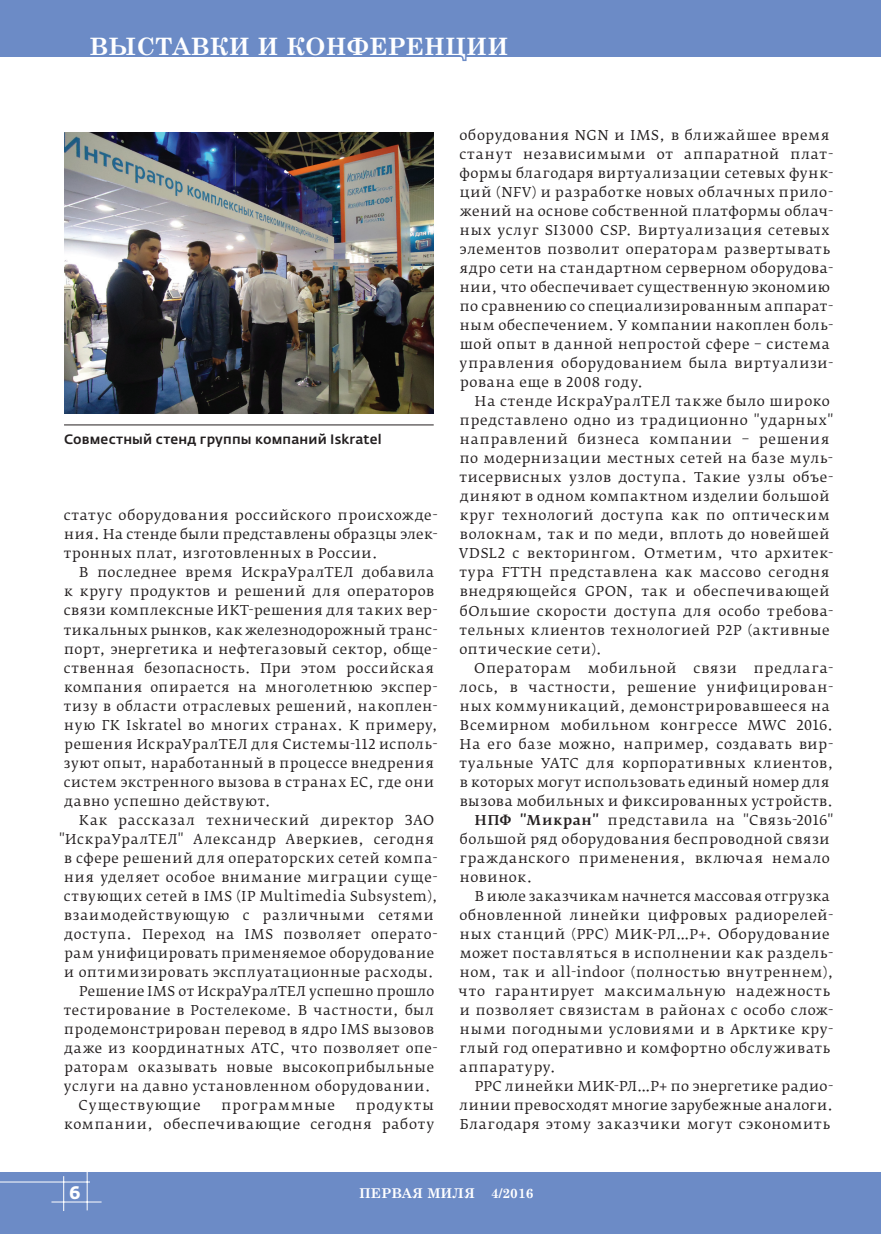
<style>
.page{position:relative;width:881px;height:1234px;background:#fff}
.page>*{position:absolute;margin:0;border:0;box-sizing:border-box;transform-origin:0 0}
.t1{font:700 24px "Century Schoolbook";color:#fff}
.t2{font:700 18px "Fedra Sans Pro";color:#fff}
.t3{font:13.5px/19px "Fedra Serif B Pro";letter-spacing:.05em;color:#231f20}
.t4{font:13.5px "Fedra Serif B Pro";letter-spacing:.03em;color:#231f20}
.t5{font:13.5px "Fedra Serif B Pro";letter-spacing:.02em;color:#231f20}
.t6{font:500 13.5px "Fedra Sans Pro";letter-spacing:.01em;color:#231f20}
.t7{font:13.5px "Fedra Serif B Pro";letter-spacing:.075em;color:#231f20}
.t8{font:700 13.5px "Century Schoolbook";color:#fff}
.s1{font-weight:500}
</style>
<div class="page">
<div style="left:0;top:0;width:880px;height:57px;background:#6c8bc6"></div>
<div style="left:0;top:1172px;width:880px;height:61px;background:#6c8bc6"></div>
<hr style="left:51px;top:1201px;width:50px;height:1px;background:#fff">
<hr style="left:87px;top:1171px;width:1px;height:39px;background:#fff">
<hr style="left:63px;top:1175px;width:1px;height:35px;background:#fff">
<hr style="left:0;top:1181px;width:90px;height:1px;background:#fff">
<img style="left:64px;top:132px;width:369px;height:281px">
<hr style="left:64px;top:424px;width:369px;height:1px;background:#231f20">
<h1 class="t1" style="left:89px;top:28px;width:420px">ВЫСТАВКИ И КОНФЕРЕНЦИИ</h1>
<p class="t6" style="left:64px;top:431px;width:319px">Совместный стенд группы компаний Iskratel</p>
<p class="t3" style="left:64px;top:506px;width:375px;text-align:justify">статус оборудования российского происхожде&shy;ния. На стенде были представлены образцы элек&shy;тронных плат, изготовленных в России.</p>
<p class="t3" style="left:64px;top:563px;width:375px;text-indent:15px">В последнее время ИскраУралТЕЛ добавила к кругу продуктов и решений для операторов связи комплексные ИКТ-решения для таких вер&shy;тикальных рынков, как железнодорожный транс&shy;порт, энергетика и нефтегазовый сектор, обще&shy;ственная безопасность. При этом российская компания опирается на многолетнюю экспер&shy;тизу в области отраслевых решений, накоплен&shy;ную ГК Iskratel во многих странах. К примеру, решения ИскраУралТЕЛ для Системы-112 исполь&shy;зуют опыт, наработанный в процессе внедрения систем экстренного вызова в странах ЕС, где они давно успешно действуют.</p>
<p class="t3" style="left:79px;top:810px;width:356px">Как рассказал технический директор ЗАО</p>
<p class="t3" style="left:59px;top:829px;width:376px">"ИскраУралТЕЛ" Александр Аверкиев, сегодня</p>
<p class="t3" style="left:64px;top:848px;width:374px">в сфере решений для операторских сетей компа-</p>
<p class="t3" style="left:64px;top:867px;width:374px">ния уделяет особое внимание миграции суще-</p>
<p class="t3" style="left:64px;top:886px;width:375px">ствующих сетей в IMS (IP Multimedia Subsystem),</p>
<p class="t3" style="left:64px;top:905px;width:371px">взаимодействующую с различными сетями</p>
<p class="t3" style="left:65px;top:924px;width:374px">доступа. Переход на IMS позволяет операто-</p>
<p class="t3" style="left:64px;top:943px;width:371px">рам унифицировать применяемое оборудование</p>
<p class="t3" style="left:64px;top:962px;width:371px">и оптимизировать эксплуатационные расходы.</p>
<p class="t4" style="left:79px;top:982px;width:356px">Решение IMS от ИскраУралТЕЛ успешно прошло</p>
<p class="t3" style="left:64px;top:1000px;width:371px">тестирование в Ростелекоме. В частности, был</p>
<p class="t3" style="left:64px;top:1019px;width:371px">продемонстрирован перевод в ядро IMS вызовов</p>
<p class="t3" style="left:65px;top:1038px;width:374px">даже из координатных АТС, что позволяет опе-</p>
<p class="t3" style="left:64px;top:1057px;width:371px">раторам оказывать новые высокоприбыльные</p>
<p class="t3" style="left:64px;top:1076px;width:368px">услуги на давно установленном оборудовании.</p>
<p class="t7" style="left:79px;top:1096px;width:123px">Существующие</p>
<p class="t7" style="left:221px;top:1096px;width:115px">программные</p>
<p class="t3" style="left:64px;top:1095px;width:371px;text-align:right">продукты<br>компании, обеспечивающие сегодня работу</p>
<p class="t3" style="left:459px;top:125px;width:375px">оборудования NGN и IMS, в ближайшее время станут независимыми от аппаратной плат&shy;формы благодаря виртуализации сетевых функ&shy;ций (NFV) и разработке новых облачных прило&shy;жений на основе собственной платформы облач&shy;ных услуг SI3000 CSP. Виртуализация сетевых элементов позволит операторам развертывать ядро сети на стандартном серверном оборудова&shy;нии, что обеспечивает существенную экономию по сравнению со специализированным аппарат&shy;ным обеспечением. У компании накоплен боль&shy;шой опыт в данной непростой сфере – система управления оборудованием была виртуализи&shy;рована еще в 2008 году.</p>
<p class="t3" style="left:458px;top:392px;width:376px;text-indent:16px">На стенде ИскраУралТЕЛ также было широко представлено одно из традиционно "ударных" направлений бизнеса компании – решения по модернизации местных сетей на базе муль&shy;тисервисных узлов доступа. Такие узлы объе&shy;диняют в одном компактном изделии большой круг технологий доступа как по оптическим волокнам, так и по меди, вплоть до новейшей VDSL2 с векторингом. Отметим, что архитек&shy;тура FTTH представлена как массово сегодня внедряющейся GPON, так и обеспечивающей бОльшие скорости доступа для особо требова&shy;тельных клиентов технологией P2P (активные оптические сети).</p>
<p class="t3" style="left:474px;top:658px;width:360px">Операторам мобильной связи предлага-</p>
<p class="t3" style="left:459px;top:677px;width:375px">лось, в частности, решение унифицирован-</p>
<p class="t3" style="left:459px;top:696px;width:371px">ных коммуникаций, демонстрировавшееся на</p>
<p class="t3" style="left:459px;top:715px;width:375px">Всемирном мобильном конгрессе MWC 2016.</p>
<p class="t3" style="left:459px;top:734px;width:374px">На его базе можно, например, создавать вир-</p>
<p class="t3" style="left:459px;top:753px;width:375px">туальные УАТС для корпоративных клиентов,</p>
<p class="t4" style="left:459px;top:773px;width:371px">в которых могут использовать единый номер для</p>
<p class="t3" style="left:459px;top:791px;width:375px">вызова мобильных и фиксированных устройств.</p>
<p class="t3" style="left:474px;top:810px;width:360px"><span class="s1">НПФ "Микран"</span> представила на "Связь-2016"</p>
<p class="t3" style="left:459px;top:829px;width:371px">большой ряд оборудования беспроводной связи</p>
<p class="t3" style="left:459px;top:848px;width:371px">гражданского применения, включая немало</p>
<p class="t3" style="left:459px;top:867px;width:74px">новинок.</p>
<p class="t5" style="left:474px;top:887px;width:356px">В июле заказчикам начнется массовая отгрузка</p>
<p class="t3" style="left:459px;top:905px;width:375px">обновленной линейки цифровых радиорелей-</p>
<p class="t3" style="left:459px;top:924px;width:371px">ных станций (РРС) МИК-РЛ…P+. Оборудование</p>
<p class="t3" style="left:459px;top:943px;width:375px">может поставляться в исполнении как раздель-</p>
<p class="t3" style="left:459px;top:962px;width:375px">ном, так и all-indoor (полностью внутреннем),</p>
<p class="t3" style="left:458px;top:981px;width:373px">что гарантирует максимальную надежность</p>
<p class="t3" style="left:459px;top:1000px;width:375px">и позволяет связистам в районах с особо слож-</p>
<p class="t3" style="left:459px;top:1019px;width:375px">ными погодными условиями и в Арктике кру-</p>
<p class="t3" style="left:459px;top:1038px;width:371px">глый год оперативно и комфортно обслуживать</p>
<p class="t3" style="left:459px;top:1057px;width:98px">аппаратуру.</p>
<p class="t3" style="left:474px;top:1076px;width:360px">РРС линейки МИК-РЛ…P+ по энергетике радио-</p>
<p class="t4" style="left:459px;top:1096px;width:375px">линии превосходят многие зарубежные аналоги.</p>
<p class="t3" style="left:459px;top:1114px;width:371px">Благодаря этому заказчики могут сэкономить</p>
<h2 class="t2" style="left:69px;top:1180px;width:13px">6</h2>
<p class="t8" style="left:359px;top:1181px;width:176px">ПЕРВАЯ МИЛЯ 4/2016</p>
</div>
